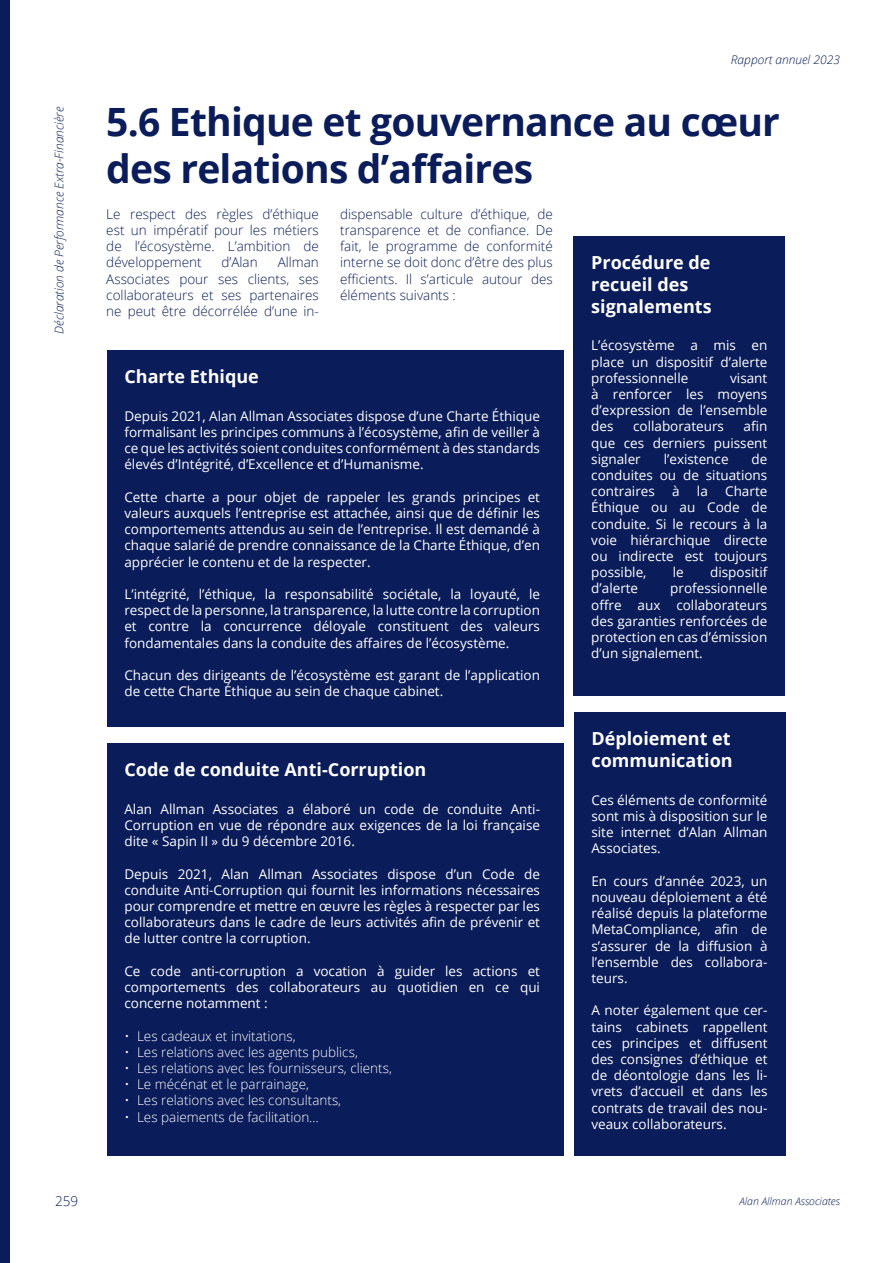
<style>
.page{position:relative;width:893px;height:1263px;background:#fff}
.page>*{position:absolute;margin:0;border:0;box-sizing:border-box;transform-origin:0 0}
.t1{font:700 39px/46.8px "Open Sans";letter-spacing:-.02em;color:#0a1c59}
.t2{font:700 18px/21.6px "Open Sans";color:#fff}
.t3{font:13.5px/16.2px "Open Sans";color:#fff;text-align:justify}
.t4{font:300 13.5px/16.2px "Open Sans";color:#0a1c59;text-align:justify}
.t5{font:300 13.5px "Open Sans";color:#fff}
.t6{font:italic 300 12px "Open Sans";color:#0a1c59}
.t7{font:italic 300 10.5px "Open Sans";color:#0a1c59}
</style>
<div class="page">
<div style="left:107px;top:350px;width:456px;height:376px;background:#0a1c59"></div>
<div style="left:107px;top:743px;width:456px;height:413px;background:#0a1c59"></div>
<div style="left:574px;top:236px;width:211px;height:460px;background:#0a1c59"></div>
<div style="left:574px;top:712px;width:211px;height:444px;background:#0a1c59"></div>
<div style="left:0;top:0;width:10px;height:1263px;background:#0a1c59"></div>
<p class="t6" style="left:731px;top:51px;width:111px">Rapport annuel 2023</p>
<p class="t6" style="left:51px;top:334px;width:229px;rotate:-90deg">Déclaration de Performance Extra-Financière</p>
<h1 class="t1" style="left:106px;top:98px;width:675px">5.6 Ethique et gouvernance au cœur des relations d’affaires</h1>
<p class="t4" style="left:106px;top:205px;width:214px">Le respect des règles d’éthique est un impératif pour les métiers de l’écosystème. L’ambition de développement</p>
<p class="t4" style="left:340px;top:205px;width:214px">dispensable culture d’éthique, de transparence et de confiance. De fait, le programme de conformité interne se doit donc d’être des plus efficients. Il s’articule autour des éléments suivants :</p>
<h2 class="t2" style="left:591px;top:252px;width:122px">Procédure de recueil des signalements</h2>
<p class="t3" style="left:591px;top:337px;width:178px">L’écosystème a mis en place un dispositif d’alerte professionnelle</p>
<p class="t4" style="left:106px;top:254px;width:214px;text-indent:171px">Allman Associates pour ses clients, ses collaborateurs et ses partenaires ne peut être décorrélée d’une in-</p>
<p class="t4" style="left:222px;top:254px;width:38px">d’Alan</p>
<h2 class="t2" style="left:124px;top:365px;width:136px">Charte Ethique</h2>
<p class="t3" style="left:124px;top:407px;width:417px">Depuis 2021, Alan Allman Associates dispose d’une Charte Éthique formalisant les principes communs à l’écosystème, afin de veiller à ce que les activités soient conduites conformément à des standards élevés d’Intégrité, d’Excellence et d’Humanisme.</p>
<p class="t3" style="left:124px;top:488px;width:417px">Cette charte a pour objet de rappeler les grands principes et valeurs auxquels l’entreprise est attachée, ainsi que de définir les comportements attendus au sein de l’entreprise. Il est demandé à chaque salarié de prendre connaissance de la Charte Éthique, d’en apprécier le contenu et de la respecter.</p>
<p class="t3" style="left:124px;top:586px;width:417px">L’intégrité, l’éthique, la responsabilité sociétale, la loyauté, le respect de la personne, la transparence, la lutte contre la corruption et contre la concurrence déloyale constituent des valeurs fondamentales dans la conduite des affaires de l’écosystème.</p>
<p class="t3" style="left:124px;top:667px;width:417px">Chacun des dirigeants de l’écosystème est garant de l’application de cette Charte Éthique au sein de chaque cabinet.</p>
<p class="t3" style="left:591px;top:369px;width:178px;text-indent:139px">visant à renforcer les moyens d’expression de l’ensemble des</p>
<p class="t3" style="left:591px;top:418px;width:178px;text-indent:152px">afin que ces derniers puissent signaler</p>
<p class="t3" style="left:633px;top:418px;width:92px">collaborateurs</p>
<p class="t3" style="left:591px;top:450px;width:178px;text-indent:160px">de conduites ou de situations contraires</p>
<p class="t3" style="left:664px;top:450px;width:66px">l’existence</p>
<p class="t3" style="left:672px;top:483px;width:9px">à</p>
<p class="t3" style="left:697px;top:483px;width:12px">la</p>
<p class="t3" style="left:591px;top:483px;width:178px;text-indent:134px">Charte Éthique ou au Code de conduite. Si le recours à la voie hiérarchique directe ou indirecte est toujours possible,</p>
<p class="t3" style="left:673px;top:564px;width:12px">le</p>
<p class="t3" style="left:710px;top:564px;width:59px">dispositif</p>
<p class="t3" style="left:591px;top:580px;width:178px;text-indent:79px">professionnelle offre aux collaborateurs des garanties renforcées de protection en cas d’émission d’un signalement.</p>
<p class="t3" style="left:591px;top:580px;width:48px">d’alerte</p>
<h2 class="t2" style="left:124px;top:758px;width:303px">Code de conduite Anti-Corruption</h2>
<p class="t3" style="left:124px;top:800px;width:417px">Alan Allman Associates a élaboré un code de conduite Anti-Corruption en vue de répondre aux exigences de la loi française dite « Sapin II » du 9 décembre 2016.</p>
<p class="t3" style="left:124px;top:865px;width:417px">Depuis 2021, Alan Allman Associates dispose d’un Code de conduite Anti-Corruption qui fournit les informations nécessaires pour comprendre et mettre en œuvre les règles à respecter par les collaborateurs dans le cadre de leurs activités afin de prévenir et de lutter contre la corruption.</p>
<p class="t3" style="left:124px;top:962px;width:417px">Ce code anti-corruption a vocation à guider les actions et comportements des collaborateurs au quotidien en ce qui concerne notamment :</p>
<p class="t5" style="left:124px;top:1026px;width:173px">• Les cadeaux et invitations,</p>
<p class="t5" style="left:124px;top:1043px;width:235px">• Les relations avec les agents publics,</p>
<p class="t5" style="left:124px;top:1059px;width:269px">• Les relations avec les fournisseurs, clients,</p>
<p class="t5" style="left:124px;top:1075px;width:186px">• Le mécénat et le parrainage,</p>
<p class="t5" style="left:124px;top:1091px;width:218px">• Les relations avec les consultants,</p>
<p class="t5" style="left:124px;top:1107px;width:196px">• Les paiements de facilitation…</p>
<h2 class="t2" style="left:591px;top:728px;width:143px">Déploiement et communication</h2>
<p class="t3" style="left:591px;top:791px;width:178px">Ces éléments de conformité sont mis à disposition sur le site internet d’Alan Allman Associates.</p>
<p class="t3" style="left:591px;top:872px;width:178px">En cours d’année 2023, un nouveau déploiement a été réalisé depuis la plateforme MetaCompliance, afin de s’assurer de la diffusion à l’ensemble des collabora&shy;teurs.</p>
<p class="t3" style="left:591px;top:1002px;width:178px">A noter également que cer&shy;tains cabinets rappellent ces principes et diffusent des consignes d’éthique et de déontologie dans les li&shy;vrets d’accueil et dans les contrats de travail des nou&shy;veaux collaborateurs.</p>
<p class="t4" style="left:55px;top:1192px;width:25px">259</p>
<p class="t7" style="left:739px;top:1194px;width:102px">Alan Allman Associates</p>
</div>
